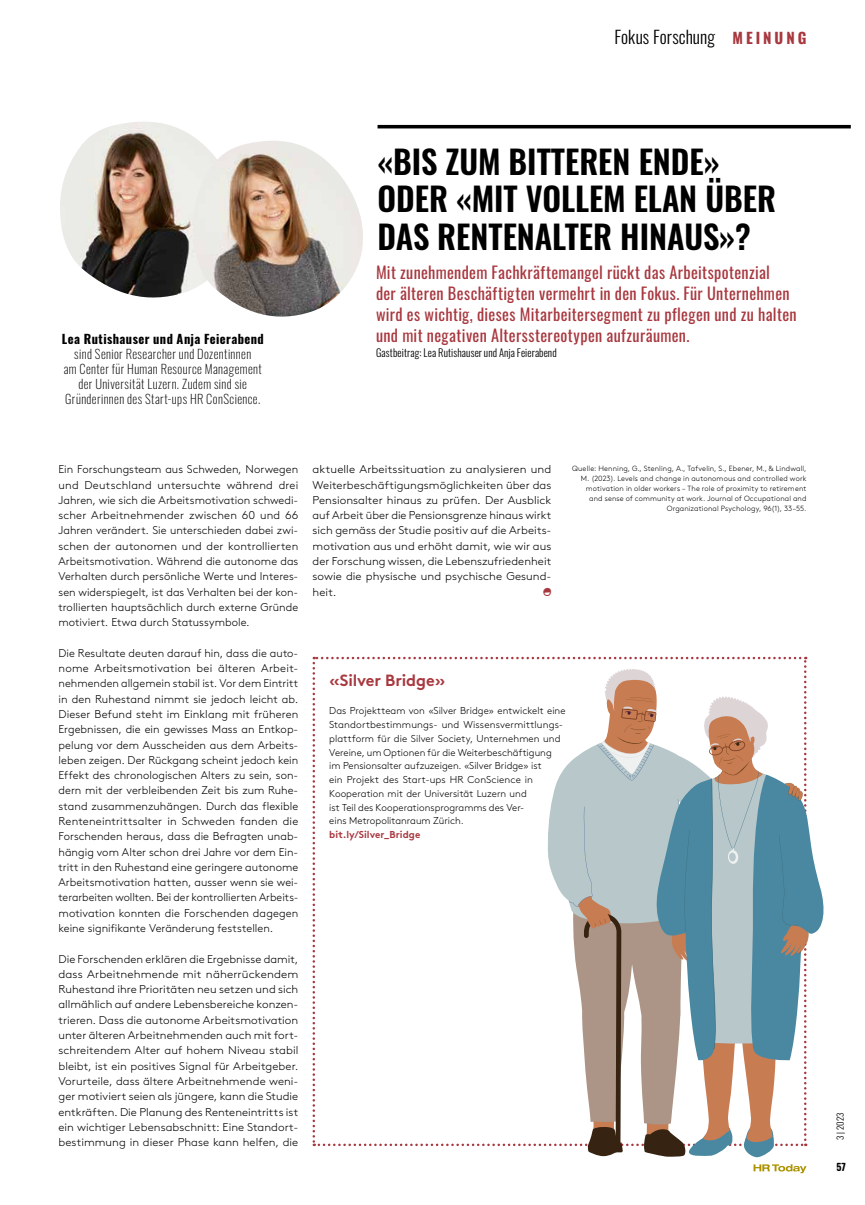
<style>
.page{position:relative;width:865px;height:1205px;background:#fff}
.page>*{position:absolute;margin:0;border:0;box-sizing:border-box;transform-origin:0 0}
.t1{font:600 32.5px/37.5px "Oswald";color:#000}
.t2{font:300 17.5px "Oswald";color:#000}
.t3{font:16.25px/21.2px "Oswald";letter-spacing:.02em;color:#a8383f}
.t4{font:700 16.25px "Brown Std";letter-spacing:-.01em;color:#a8383f}
.t5{font:200 12.5px/15px "Oswald";letter-spacing:.03em;color:#000;text-align:center}
.t6{font:700 12.5px "Oswald";letter-spacing:.03em;color:#000}
.t7{font:300 11.25px/15.2px "Brown Std";letter-spacing:.005em;color:#000;text-align:justify}
.t8{font:300 11.25px/15.2px "Brown Std";letter-spacing:.005em;color:#000;text-align:justify;scale:1.05 1}
.t9{font:11.25px "zodiackillercode";color:#a8383f}
.t10{font:300 10.62px "Oswald";letter-spacing:.01em;color:#000}
.t11{font:300 10px/13.8px "Brown Std";letter-spacing:.005em;color:#000}
.t12{font:700 10px "Brown Std";letter-spacing:.005em;color:#a8383f}
.t13{font:700 10px "Oswald";color:#000}
.t14{font:300 8.75px "Oswald";color:#000}
.t15{font:300 7.5px/10px "Brown Std";letter-spacing:.02em;color:#000;text-align:right}
.s1{font-weight:700;font-size:15px;color:#a8383f}
</style>
<div class="page">
<svg style="left:753px;top:1164px;width:53px;height:9px"></svg>
<hr style="left:377px;top:125px;width:473px;height:3px;background:#000">
<img style="left:60px;top:122px;width:139px;height:176px">
<img style="left:192px;top:141px;width:171px;height:176px">
<svg style="left:312px;top:657px;width:512px;height:500px"></svg>
<h2 class="t2" style="left:614px;top:21px;width:193px">Fokus Forschung <span class="s1">M E I N U N G</span></h2>
<p class="t6" style="left:62px;top:328px;width:203px">Lea Rutishauser und Anja Feierabend</p>
<p class="t5" style="left:64px;top:345px;width:200px">sind Senior Researcher und Dozentinnen<br>am Center für Human Resource Management der Universität Luzern. Zudem sind sie Gründerinnen des Start-ups HR ConScience.</p>
<h1 class="t1" style="left:377px;top:140px;width:400px">«BIS ZUM BITTEREN ENDE»<br>ODER «MIT VOLLEM ELAN ÜBER<br>DAS RENTENALTER HINAUS»?</h1>
<p class="t3" style="left:376px;top:260px;width:422px">Mit zunehmendem Fachkräftemangel rückt das Arbeitspotenzial<br>der älteren Beschäftigten vermehrt in den Fokus. Für Unternehmen wird es wichtig, dieses Mitarbeitersegment zu pflegen und zu halten und mit negativen Altersstereotypen aufzuräumen.</p>
<p class="t10" style="left:376px;top:343px;width:182px">Gastbeitrag: Lea Rutishauser und Anja Feierabend</p>
<p class="t7" style="left:58px;top:462px;width:241px">Ein Forschungsteam aus Schweden, Norwegen und Deutschland untersuchte während drei Jahren, wie sich die Arbeitsmotivation schwedi&shy;scher Arbeitnehmender zwischen 60 und 66<br>Jahren verändert. Sie unterschieden dabei zwi&shy;schen der autonomen und der kontrollierten Arbeitsmotivation. Während die autonome das Verhalten durch persönliche Werte und Interes&shy;sen widerspiegelt, ist das Verhalten bei der kon&shy;trollierten hauptsächlich durch externe Gründe motiviert. Etwa durch Statussymbole.</p>
<p class="t7" style="left:58px;top:645px;width:241px">Die Resultate deuten darauf hin, dass die auto&shy;nome Arbeitsmotivation bei älteren Arbeit&shy;nehmenden allgemein stabil ist. Vor dem Eintritt in den Ruhestand nimmt sie jedoch leicht ab.<br>Dieser Befund steht im Einklang mit früheren Ergebnissen, die ein gewisses Mass an Entkop&shy;pelung vor dem Ausscheiden aus dem Arbeits&shy;leben zeigen. Der Rückgang scheint jedoch kein Effekt des chronologischen Alters zu sein, son&shy;dern mit der verbleibenden Zeit bis zum Ruhe&shy;stand zusammenzuhängen. Durch das flexible Renteneintrittsalter in Schweden fanden die Forschenden heraus, dass die Befragten unab&shy;hängig vom Alter schon drei Jahre vor dem Ein&shy;tritt in den Ruhestand eine geringere autonome Arbeitsmotivation hatten, ausser wenn sie wei&shy;terarbeiten wollten. Bei der kontrollierten Arbeits&shy;motivation konnten die Forschenden dagegen keine signifikante Veränderung feststellen.</p>
<p class="t7" style="left:58px;top:951px;width:241px">Die Forschenden erklären die Ergebnisse damit, dass Arbeitnehmende mit näherrückendem Ruhestand ihre Prioritäten neu setzen und sich allmählich auf andere Lebensbereiche konzen&shy;trieren. Dass die autonome Arbeitsmotivation unter älteren Arbeitnehmenden auch mit fort&shy;schreitendem Alter auf hohem Niveau stabil bleibt, ist ein positives Signal für Arbeitgeber.<br>Vorurteile, dass ältere Arbeitnehmende weni&shy;ger motiviert seien als jüngere, kann die Studie entkräften. Die Planung des Renteneintritts ist ein wichtiger Lebensabschnitt: Eine Standort&shy;bestimmung in dieser Phase kann helfen, die</p>
<p class="t8" style="left:312px;top:462px;width:229px">aktuelle Arbeitssituation zu analysieren und Weiterbeschäftigungsmöglichkeiten über das Pensionsalter hinaus zu prüfen. Der Ausblick auf Arbeit über die Pensionsgrenze hinaus wirkt sich gemäss der Studie positiv auf die Arbeits&shy;motivation aus und erhöht damit, wie wir aus der Forschung wissen, die Lebenszufriedenheit sowie die physische und psychische Gesund&shy;heit.</p>
<p class="t9" style="left:543px;top:586px;width:9px">a</p>
<p class="t15" style="left:572px;top:464px;width:236px">Quelle: Henning, G., Stenling, A., Tafvelin, S., Ebener, M., &amp; Lindwall, M. (2023). Levels and change in autonomous and controlled work motivation in older workers – The role of proximity to retirement and sense of community at work. Journal of Occupational and Organizational Psychology, 96(1), 33–55.</p>
<h3 class="t4" style="left:329px;top:670px;width:118px">«Silver Bridge»</h3>
<p class="t11" style="left:329px;top:704px;width:238px">Das Projektteam von «Silver Bridge» entwickelt eine Standortbestimmungs- und Wissensvermittlungs&shy;plattform für die Silver Society, Unternehmen und Vereine, um Optionen für die Weiterbeschäftigung im Pensionsalter aufzuzeigen. «Silver Bridge» ist<br>ein Projekt des Start-ups HR ConScience in Kooperation mit der Universität Luzern und<br>ist Teil des Kooperationsprogramms des Ver-<br>eins Metropolitanraum Zürich.</p>
<p class="t12" style="left:329px;top:828px;width:93px">bit.ly/Silver_Bridge</p>
<p class="t14" style="left:832px;top:1140px;width:28px;rotate:-90deg">3 | 2023</p>
<p class="t13" style="left:836px;top:1158px;width:11px">57</p>
</div>
